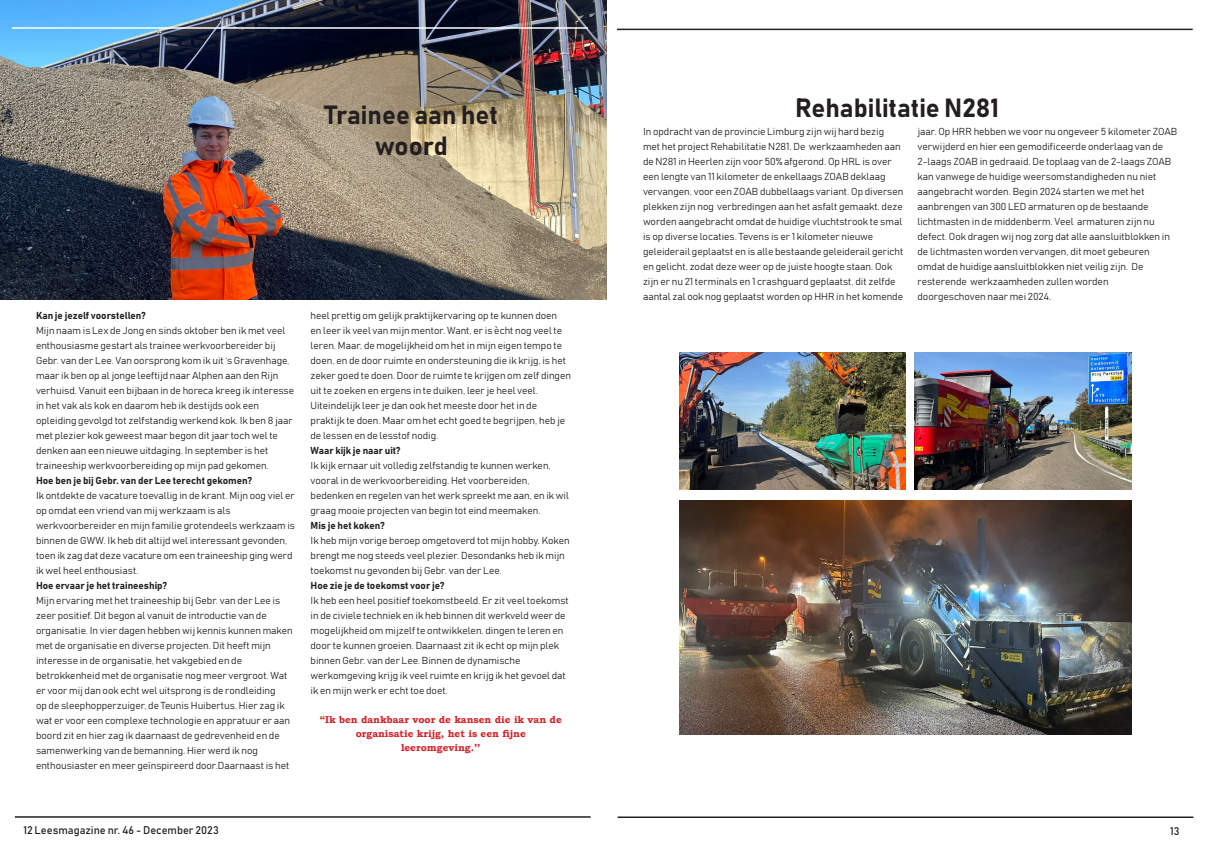
<style>
.page{position:relative;width:1214px;height:854px;background:#fff}
.page>*{position:absolute;margin:0;border:0;box-sizing:border-box;transform-origin:0 0}
.t1{font:26px/31.2px "Bahnschrift";color:#231f20;text-align:center}
.t2{font:11px "Bahnschrift";color:#231f20}
.t3{font:10px/15px "Bahnschrift";color:#231f20}
.t4{font:700 10px/14px "Bookman Old Style";color:#d1232a;text-align:center}
</style>
<div class="page">
<img style="left:0;top:0;width:606px;height:299px">
<hr style="left:12px;top:27px;width:575px;height:2px;background:#fff">
<hr style="left:15px;top:815px;width:575px;height:2px;background:#231f20">
<img style="left:679px;top:353px;width:226px;height:136px">
<img style="left:914px;top:353px;width:217px;height:136px">
<hr style="left:617px;top:816px;width:576px;height:1px;background:#231f20">
<hr style="left:617px;top:29px;width:575px;height:1px;background:#231f20">
<img style="left:679px;top:500px;width:452px;height:234px">
<p class="t1" style="left:324px;top:99px;width:175px">Trainee aan het woord</p>
<p class="t3" style="left:36px;top:307px;width:111px">Kan je jezelf voorstellen?</p>
<p class="t3" style="left:36px;top:322px;width:259px">Mijn naam is Lex de Jong en sinds oktober ben ik met veel enthousiasme gestart als trainee werkvoorbereider bij Gebr. van der Lee. Van oorsprong kom ik uit ‘s Gravenhage, maar ik ben op al jonge leeftijd naar Alphen aan den Rijn verhuisd. Vanuit een bijbaan in de horeca kreeg ik interesse in het vak als kok en daarom heb ik destijds ook een</p>
<p class="t3" style="left:36px;top:412px;width:258px">opleiding gevolgd tot zelfstandig werkend kok. Ik ben 8 jaar met plezier kok geweest maar begon dit jaar toch wel te denken aan een nieuwe uitdaging. In september is het</p>
<p class="t3" style="left:36px;top:457px;width:234px">traineeship werkvoorbereiding op mijn pad gekomen.</p>
<p class="t3" style="left:36px;top:472px;width:217px">Hoe ben je bij Gebr. van der Lee terecht gekomen?</p>
<p class="t3" style="left:36px;top:487px;width:260px">Ik ontdekte de vacature toevallig in de krant. Mijn oog viel er op omdat een vriend van mij werkzaam is als</p>
<p class="t3" style="left:36px;top:517px;width:260px">werkvoorbereider en mijn familie grotendeels werkzaam is binnen de GWW. Ik heb dit altijd wel interessant gevonden, toen ik zag dat deze vacature om een traineeship ging werd ik wel heel enthousiast.</p>
<p class="t3" style="left:36px;top:577px;width:132px">Hoe ervaar je het traineeship?</p>
<p class="t3" style="left:36px;top:592px;width:246px">Mijn ervaring met het traineeship bij Gebr. van der Lee is zeer positief. Dit begon al vanuit de introductie van de</p>
<p class="t3" style="left:36px;top:622px;width:258px">organisatie. In vier dagen hebben wij kennis kunnen maken met de organisatie en diverse projecten. Dit heeft mijn</p>
<p class="t3" style="left:36px;top:652px;width:207px">interesse in de organisatie, het vakgebied en de</p>
<p class="t3" style="left:36px;top:667px;width:255px">betrokkenheid met de organisatie nog meer vergroot. Wat er voor mij dan ook echt wel uitsprong is de rondleiding<br>op de sleephopperzuiger, de Teunis Huibertus. Hier zag ik wat er voor een complexe technologie en appratuur er aan boord zit en hier zag ik daarnaast de gedrevenheid en de samenwerking van de bemanning. Hier werd ik nog</p>
<p class="t3" style="left:36px;top:757px;width:255px">enthousiaster en meer geïnspireerd door.Daarnaast is het</p>
<p class="t3" style="left:310px;top:307px;width:262px">heel prettig om gelijk praktijkervaring op te kunnen doen<br>en leer ik veel van mijn mentor. Want, er is ècht nog veel te leren. Maar, de mogelijkheid om het in mijn eigen tempo te doen, en de door ruimte en ondersteuning die ik krijg, is het zeker goed te doen. Door de ruimte te krijgen om zelf dingen uit te zoeken en ergens in te duiken, leer je heel veel.</p>
<p class="t3" style="left:310px;top:397px;width:228px">Uiteindelijk leer je dan ook het meeste door het in de</p>
<p class="t3" style="left:310px;top:412px;width:256px">praktijk te doen. Maar om het echt goed te begrijpen, heb je de lessen en de lesstof nodig.</p>
<p class="t3" style="left:310px;top:442px;width:91px">Waar kijk je naar uit?</p>
<p class="t3" style="left:310px;top:457px;width:242px">Ik kijk ernaar uit volledig zelfstandig te kunnen werken, vooral in de werkvoorbereiding. Het voorbereiden,</p>
<p class="t3" style="left:310px;top:487px;width:260px">bedenken en regelen van het werk spreekt me aan, en ik wil graag mooie projecten van begin tot eind meemaken.</p>
<p class="t3" style="left:310px;top:517px;width:76px">Mis je het koken?</p>
<p class="t3" style="left:310px;top:532px;width:261px">Ik heb mijn vorige beroep omgetoverd tot mijn hobby. Koken brengt me nog steeds veel plezier. Desondanks heb ik mijn toekomst nu gevonden bij Gebr. van der Lee.</p>
<p class="t3" style="left:310px;top:577px;width:135px">Hoe zie je de toekomst voor je?</p>
<p class="t3" style="left:310px;top:592px;width:260px">Ik heb een heel positief toekomstbeeld. Er zit veel toekomst in de civiele techniek en ik heb binnen dit werkveld weer de mogelijkheid om mijzelf te ontwikkelen, dingen te leren en door te kunnen groeien. Daarnaast zit ik echt op mijn plek binnen Gebr. van der Lee. Binnen de dynamische</p>
<p class="t3" style="left:310px;top:667px;width:257px">werkomgeving krijg ik veel ruimte en krijg ik het gevoel dat ik en mijn werk er echt toe doet.</p>
<p class="t4" style="left:319px;top:712px;width:243px">“Ik ben dankbaar voor de kansen die ik van de organisatie krijg, het is een fijne</p>
<p class="t4" style="left:401px;top:740px;width:81px">leeromgeving.’’</p>
<p class="t2" style="left:23px;top:823px;width:197px">12 Leesmagazine nr. 46 - December 2023</p>
<p class="t1" style="left:795px;top:91px;width:206px">Rehabilitatie N281</p>
<p class="t3" style="left:917px;top:124px;width:261px">jaar. Op HRR hebben we voor nu ongeveer 5 kilometer ZOAB verwijderd en hier een gemodificeerde onderlaag van de 2-laags ZOAB in gedraaid. De toplaag van de 2-laags ZOAB kan vanwege de huidige weersomstandigheden nu niet aangebracht worden. Begin 2024 starten we met het</p>
<p class="t3" style="left:917px;top:199px;width:232px">aanbrengen van 300 LED armaturen op de bestaande</p>
<p class="t3" style="left:917px;top:214px;width:239px">lichtmasten in de middenberm. Veel armaturen zijn nu</p>
<p class="t3" style="left:917px;top:229px;width:254px">defect. Ook dragen wij nog zorg dat alle aansluitblokken in de lichtmasten worden vervangen, dit moet gebeuren</p>
<p class="t3" style="left:917px;top:259px;width:227px">omdat de huidige aansluitblokken niet veilig zijn. De</p>
<p class="t3" style="left:917px;top:274px;width:192px">resterende werkzaamheden zullen worden</p>
<p class="t3" style="left:917px;top:289px;width:135px">doorgeschoven naar mei 2024.</p>
<p class="t3" style="left:643px;top:124px;width:262px">In opdracht van de provincie Limburg zijn wij hard bezig met het project Rehabilitatie N281. De werkzaamheden aan de N281 in Heerlen zijn voor 50% afgerond. Op HRL is over een lengte van 11 kilometer de enkellaags ZOAB deklaag vervangen, voor een ZOAB dubbellaags variant. Op diversen plekken zijn nog verbredingen aan het asfalt gemaakt, deze worden aangebracht omdat de huidige vluchtstrook te smal is op diverse locaties. Tevens is er 1 kilometer nieuwe</p>
<p class="t3" style="left:643px;top:244px;width:262px">geleiderail geplaatst en is alle bestaande geleiderail gericht en gelicht, zodat deze weer op de juiste hoogte staan. Ook zijn er nu 21 terminals en 1 crashguard geplaatst, dit zelfde aantal zal ook nog geplaatst worden op HHR in het komende</p>
<p class="t2" style="left:1169px;top:824px;width:11px">13</p>
</div>
